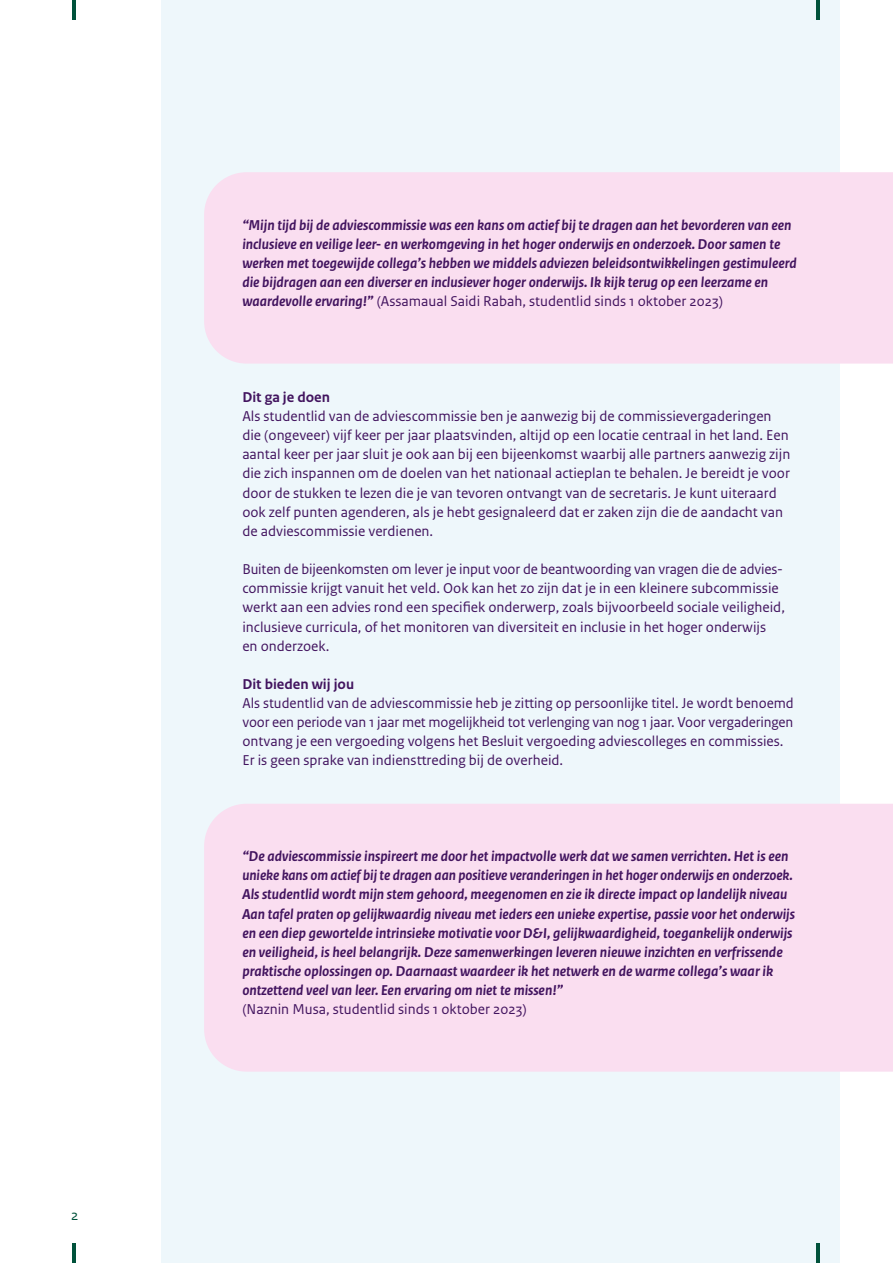
<style>
.page{position:relative;width:893px;height:1263px;background:#fff}
.page>*{position:absolute;margin:0;border:0;box-sizing:border-box;transform-origin:0 0}
.P_DIHOO_Brood{font:15px/19.2px "Rijksoverheid Sans Text";color:#42145f}
.P_DIHOO_Brood-2{font:italic 700 15px/19.2px "Rijksoverheid Sans Text";color:#42145f}
.H2_DIHOO_Tussenkop{font:700 15px "Rijksoverheid Sans Text";color:#42145f}
.t1{font:15px "Rijksoverheid Sans Text";color:#00523b}
.s1{font-weight:400;font-style:normal}
</style>
<div class="page">
<div style="left:162px;top:0;width:678px;height:1263px;background:#eef7fb"></div>
<svg style="left:816px;top:1244px;width:3px;height:19px"></svg>
<svg style="left:816px;top:0;width:3px;height:19px"></svg>
<hr style="left:72px;top:1244px;width:4px;height:19px;background:#00523b">
<div style="left:204px;top:172px;width:689px;height:192px;background:#fadef0"></div>
<hr style="left:72px;top:0;width:4px;height:19px;background:#00523b">
<div style="left:204px;top:804px;width:689px;height:268px;background:#fadef0"></div>
<p class="t1" style="left:71px;top:1207px;width:9px">2</p>
<p class="P_DIHOO_Brood-2" style="left:242px;top:215px;width:556px">“Mijn tijd bij de adviescommissie was een kans om actief bij te dragen aan het bevorderen van een inclusieve en veilige leer- en werkomgeving in het hoger onderwijs en onderzoek. Door samen te werken met toegewijde collega’s hebben we middels adviezen beleidsontwikkelingen gestimuleerd die bijdragen aan een diverser en inclusiever hoger onderwijs. Ik kijk terug op een leerzame en waardevolle ervaring!” <span class="s1">(Assamaual Saidi Rabah, studentlid sinds 1 oktober 2023)</span></p>
<h2 class="H2_DIHOO_Tussenkop" style="left:242px;top:388px;width:89px">Dit ga je doen</h2>
<p class="P_DIHOO_Brood" style="left:242px;top:407px;width:549px">Als studentlid van de adviescommissie ben je aanwezig bij de commissievergaderingen die (ongeveer) vijf keer per jaar plaatsvinden, altijd op een locatie centraal in het land. Een aantal keer per jaar sluit je ook aan bij een bijeenkomst waarbij alle partners aanwezig zijn die zich inspannen om de doelen van het nationaal actieplan te behalen. Je bereidt je voor door de stukken te lezen die je van tevoren ontvangt van de secretaris. Je kunt uiteraard ook zelf punten agenderen, als je hebt gesignaleerd dat er zaken zijn die de aandacht van de adviescommissie verdienen.</p>
<p class="P_DIHOO_Brood" style="left:242px;top:560px;width:544px">Buiten de bijeenkomsten om lever je input voor de beantwoording van vragen die de advies&shy;commissie krijgt vanuit het veld. Ook kan het zo zijn dat je in een kleinere subcommissie werkt aan een advies rond een specifiek onderwerp, zoals bijvoorbeeld sociale veiligheid, inclusieve curricula, of het monitoren van diversiteit en inclusie in het hoger onderwijs en onderzoek.</p>
<h2 class="H2_DIHOO_Tussenkop" style="left:242px;top:675px;width:113px">Dit bieden wij jou</h2>
<p class="P_DIHOO_Brood" style="left:242px;top:694px;width:553px">Als studentlid van de adviescommissie heb je zitting op persoonlijke titel. Je wordt benoemd voor een periode van 1 jaar met mogelijkheid tot verlenging van nog 1 jaar. Voor vergaderingen ontvang je een vergoeding volgens het Besluit vergoeding adviescolleges en commissies.<br>Er is geen sprake van indiensttreding bij de overheid.</p>
<p class="P_DIHOO_Brood-2" style="left:242px;top:847px;width:554px">“De adviescommissie inspireert me door het impactvolle werk dat we samen verrichten. Het is een unieke kans om actief bij te dragen aan positieve veranderingen in het hoger onderwijs en onderzoek.<br>Als studentlid wordt mijn stem gehoord, meegenomen en zie ik directe impact op landelijk niveau Aan tafel praten op gelijkwaardig niveau met ieders een unieke expertise, passie voor het onderwijs en een diep gewortelde intrinsieke motivatie voor D&amp;I, gelijkwaardigheid, toegankelijk onderwijs en veiligheid, is heel belangrijk. Deze samenwerkingen leveren nieuwe inzichten en verfrissende praktische oplossingen op. Daarnaast waardeer ik het netwerk en de warme collega’s waar ik ontzettend veel van leer. Een ervaring om niet te missen!”<br><span class="s1">(Naznin Musa, studentlid sinds 1 oktober 2023)</span></p>
</div>
